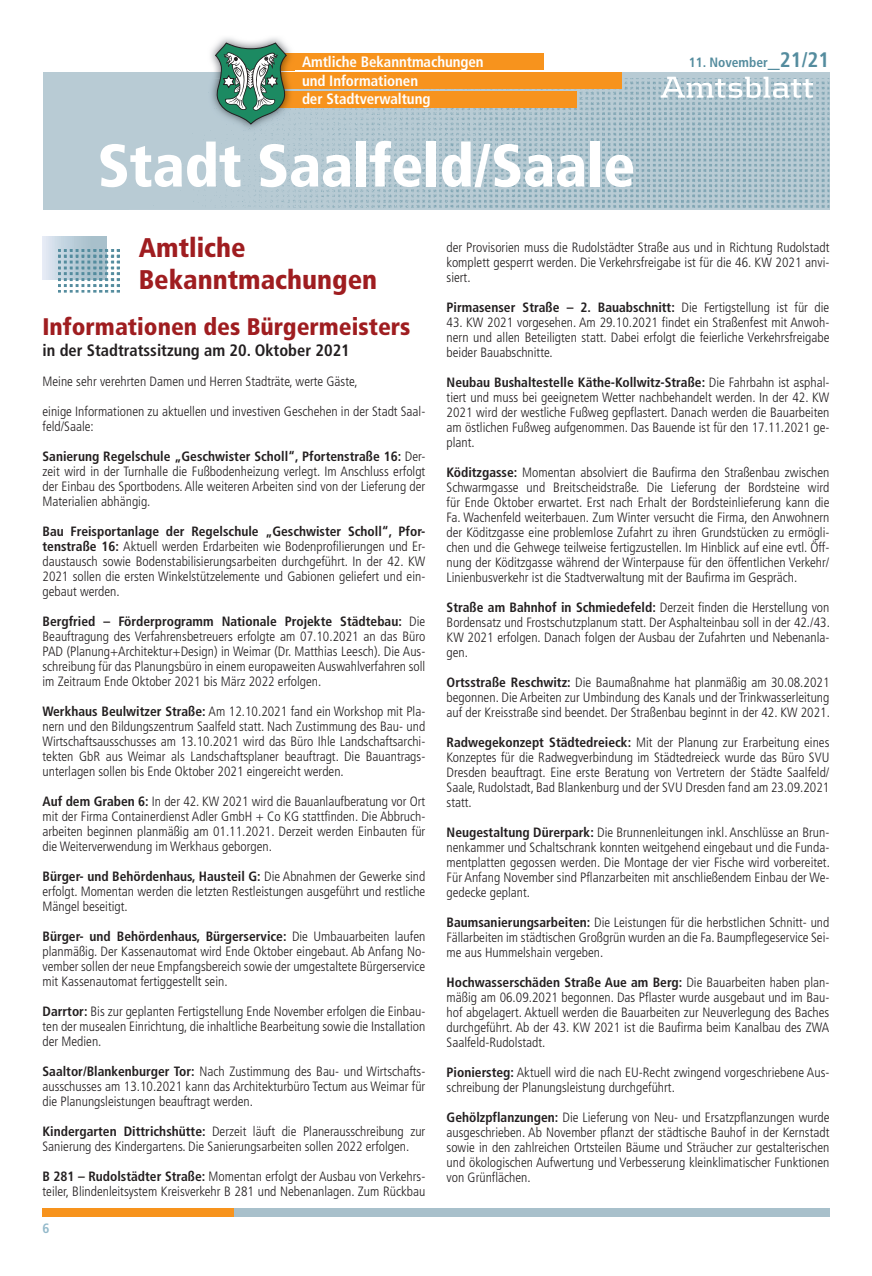
<style>
.page{position:relative;width:872px;height:1276px;background:#fff}
.page>*{position:absolute;margin:0;border:0;box-sizing:border-box;transform-origin:0 0}
.t1{font:900 condensed 60px "Frutiger LT Std";letter-spacing:-.005em;color:#fff}
.t2{font:900 condensed 27px/31.5px "Frutiger LT Std";color:#9f1d20}
.t3{font:900 condensed 24px "Frutiger LT Std";color:#9f1d20}
.t4{font:700 condensed 16.5px "Frutiger LT Std";color:#231f20}
.t5{font:700 condensed 15px/19.4px "Frutiger LT Std";letter-spacing:-.005em;color:#fff}
.t6{font:300 condensed 13.5px/15px "Frutiger LT Std";color:#231f20;text-align:justify}
.t7{font:700 condensed 13.5px "Frutiger LT Std";color:#231f20}
.t8{font:700 condensed 13.5px "Frutiger LT Std";color:#548c9e}
.t9{font:700 condensed 13.5px "Frutiger LT Std";color:#93b9ca}
.s1{font-size:24px}
.s2{font-size:21px}
.s3{font-weight:700}
.s4{font-weight:300}
</style>
<div class="page">
<svg style="left:43px;top:72px;width:786px;height:137px;background:#afc5cf"></svg>
<div style="left:278px;top:53px;width:265px;height:17px;background:#f7931d"></div>
<div style="left:276px;top:91px;width:301px;height:17px;background:#f7931d"></div>
<div style="left:278px;top:72px;width:343px;height:17px;background:#f7931d"></div>
<svg style="left:45px;top:42px;width:256px;height:93px"></svg>
<svg style="left:660px;top:77px;width:153px;height:21px"></svg>
<div style="left:234px;top:1208px;width:595px;height:8px;background:#a8c0cb"></div>
<div style="left:43px;top:1208px;width:191px;height:8px;background:#f7931d"></div>
<svg style="left:43px;top:237px;width:63px;height:42px"></svg>
<img style="left:58px;top:250px;width:61px;height:42px">
<p class="t5" style="left:302px;top:52px;width:183px">Amtliche Bekanntmachungen und Informationen</p>
<p class="t5" style="left:302px;top:89px;width:130px">der Stadtverwaltung</p>
<h1 class="t1" style="left:98px;top:130px;width:539px">Stadt Saalfeld/Saale</h1>
<p class="t8" style="left:689px;top:55px;width:142px">11. November<span class="s1">_</span><span class="s2">21/21</span></p>
<h2 class="t2" style="left:139px;top:232px;width:240px">Amtliche<br>Bekanntmachungen</h2>
<h3 class="t3" style="left:43px;top:312px;width:369px">Informationen des Bürgermeisters</h3>
<p class="t4" style="left:43px;top:341px;width:309px">in der Stadtratssitzung am 20. Oktober 2021</p>
<p class="t6" style="left:43px;top:374px;width:316px">Meine sehr verehrten Damen und Herren Stadträte, werte Gäste,</p>
<p class="t6" style="left:43px;top:404px;width:384px">einige Informationen zu aktuellen und investiven Geschehen in der Stadt Saal&shy;feld/Saale:</p>
<p class="t6" style="left:43px;top:449px;width:384px"><span class="s3">Sanierung Regelschule „Geschwister Scholl“, Pfortenstraße 16:</span> Der&shy;zeit wird in der Turnhalle die Fußbodenheizung verlegt. Im Anschluss erfolgt der Einbau des Sportbodens. Alle weiteren Arbeiten sind von der Lieferung der Materialien abhängig.</p>
<p class="t6" style="left:43px;top:524px;width:384px"><span class="s3">Bau Freisportanlage der Regelschule „Geschwister Scholl“, Pfor&shy;tenstraße 16:</span> Aktuell werden Erdarbeiten wie Bodenprofilierungen und Er&shy;daustausch sowie Bodenstabilisierungsarbeiten durchgeführt. In der 42. KW 2021 sollen die ersten Winkelstützelemente und Gabionen geliefert und ein&shy;gebaut werden.</p>
<p class="t6" style="left:43px;top:614px;width:384px"><span class="s3">Bergfried – Förderprogramm Nationale Projekte Städtebau:</span> Die Beauftragung des Verfahrensbetreuers erfolgte am 07.10.2021 an das Büro PAD (Planung+Architektur+Design) in Weimar (Dr. Matthias Leesch). Die Aus&shy;schreibung für das Planungsbüro in einem europaweiten Auswahlverfahren soll im Zeitraum Ende Oktober 2021 bis März 2022 erfolgen.</p>
<p class="t6" style="left:43px;top:704px;width:384px"><span class="s3">Werkhaus Beulwitzer Straße:</span> Am 12.10.2021 fand ein Workshop mit Pla&shy;nern und den Bildungszentrum Saalfeld statt. Nach Zustimmung des Bau- und Wirtschaftsausschusses am 13.10.2021 wird das Büro Ihle Landschaftsarchi&shy;tekten GbR aus Weimar als Landschaftsplaner beauftragt. Die Bauantrags&shy;unterlagen sollen bis Ende Oktober 2021 eingereicht werden.</p>
<p class="t6" style="left:43px;top:794px;width:384px"><span class="s3">Auf dem Graben 6:</span> In der 42. KW 2021 wird die Bauanlaufberatung vor Ort mit der Firma Containerdienst Adler GmbH + Co KG stattfinden. Die Abbruch&shy;arbeiten beginnen planmäßig am 01.11.2021. Derzeit werden Einbauten für die Weiterverwendung im Werkhaus geborgen.</p>
<p class="t6" style="left:43px;top:869px;width:384px"><span class="s3">Bürger- und Behördenhaus, Hausteil G:</span> Die Abnahmen der Gewerke sind erfolgt. Momentan werden die letzten Restleistungen ausgeführt und restliche Mängel beseitigt.</p>
<p class="t6" style="left:43px;top:929px;width:384px"><span class="s3">Bürger- und Behördenhaus, Bürgerservice:</span> Die Umbauarbeiten laufen planmäßig. Der Kassenautomat wird Ende Oktober eingebaut. Ab Anfang No&shy;vember sollen der neue Empfangsbereich sowie der umgestaltete Bürgerservice mit Kassenautomat fertiggestellt sein.</p>
<p class="t6" style="left:43px;top:1004px;width:384px"><span class="s3">Darrtor:</span> Bis zur geplanten Fertigstellung Ende November erfolgen die Einbau&shy;ten der musealen Einrichtung, die inhaltliche Bearbeitung sowie die Installation der Medien.</p>
<p class="t6" style="left:43px;top:1064px;width:384px"><span class="s3">Saaltor/Blankenburger Tor:</span> Nach Zustimmung des Bau- und Wirtschafts&shy;ausschusses am 13.10.2021 kann das Architekturbüro Tectum aus Weimar für die Planungsleistungen beauftragt werden.</p>
<p class="t6" style="left:43px;top:1124px;width:384px"><span class="s3">Kindergarten Dittrichshütte:</span> Derzeit läuft die Planerausschreibung zur<br>Sanierung des Kindergartens. Die Sanierungsarbeiten sollen 2022 erfolgen.</p>
<p class="t6" style="left:43px;top:1169px;width:384px"><span class="s3">B 281 – Rudolstädter Straße:</span> Momentan erfolgt der Ausbau von Verkehrs&shy;teiler, Blindenleitsystem Kreisverkehr B 281 und Nebenanlagen. Zum Rückbau</p>
<p class="t9" style="left:43px;top:1220px;width:9px">6</p>
<p class="t6" style="left:446px;top:240px;width:384px">der Provisorien muss die Rudolstädter Straße aus und in Richtung Rudolstadt komplett gesperrt werden. Die Verkehrsfreigabe ist für die 46. KW 2021 anvi&shy;siert.</p>
<p class="t7" style="left:446px;top:299px;width:384px">Pirmasenser Straße – 2. Bauabschnitt: <span class="s4">Die Fertigstellung ist für die</span></p>
<p class="t6" style="left:446px;top:315px;width:384px">43. KW 2021 vorgesehen. Am 29.10.2021 findet ein Straßenfest mit Anwoh&shy;nern und allen Beteiligten statt. Dabei erfolgt die feierliche Verkehrsfreigabe beider Bauabschnitte.</p>
<p class="t6" style="left:446px;top:375px;width:384px"><span class="s3">Neubau Bushaltestelle Käthe-Kollwitz-Straße:</span> Die Fahrbahn ist asphal&shy;tiert und muss bei geeignetem Wetter nachbehandelt werden. In der 42. KW 2021 wird der westliche Fußweg gepflastert. Danach werden die Bauarbeiten am östlichen Fußweg aufgenommen. Das Bauende ist für den 17.11.2021 ge&shy;plant.</p>
<p class="t6" style="left:446px;top:465px;width:384px"><span class="s3">Köditzgasse:</span> Momentan absolviert die Baufirma den Straßenbau zwischen Schwarmgasse und Breitscheidstraße. Die Lieferung der Bordsteine wird für Ende Oktober erwartet. Erst nach Erhalt der Bordsteinlieferung kann die Fa. Wachenfeld weiterbauen. Zum Winter versucht die Firma, den Anwohnern der Köditzgasse eine problemlose Zufahrt zu ihren Grundstücken zu ermögli&shy;chen und die Gehwege teilweise fertigzustellen. Im Hinblick auf eine evtl. Öff&shy;nung der Köditzgasse während der Winterpause für den öffentlichen Verkehr/ Linienbusverkehr ist die Stadtverwaltung mit der Baufirma im Gespräch.</p>
<p class="t6" style="left:446px;top:600px;width:385px"><span class="s3">Straße am Bahnhof in Schmiedefeld:</span> Derzeit finden die Herstellung von Bordensatz und Frostschutzplanum statt. Der Asphalteinbau soll in der 42./43.<br>KW 2021 erfolgen. Danach folgen der Ausbau der Zufahrten und Nebenanla&shy;gen.</p>
<p class="t6" style="left:446px;top:675px;width:385px"><span class="s3">Ortsstraße Reschwitz:</span> Die Baumaßnahme hat planmäßig am 30.08.2021 begonnen. Die Arbeiten zur Umbindung des Kanals und der Trinkwasserleitung auf der Kreisstraße sind beendet. Der Straßenbau beginnt in der 42. KW 2021.</p>
<p class="t6" style="left:446px;top:735px;width:384px"><span class="s3">Radwegekonzept Städtedreieck:</span> Mit der Planung zur Erarbeitung eines Konzeptes für die Radwegverbindung im Städtedreieck wurde das Büro SVU Dresden beauftragt. Eine erste Beratung von Vertretern der Städte Saalfeld/ Saale, Rudolstadt, Bad Blankenburg und der SVU Dresden fand am 23.09.2021 statt.</p>
<p class="t6" style="left:446px;top:825px;width:385px"><span class="s3">Neugestaltung Dürerpark:</span> Die Brunnenleitungen inkl. Anschlüsse an Brun&shy;nenkammer und Schaltschrank konnten weitgehend eingebaut und die Funda&shy;mentplatten gegossen werden. Die Montage der vier Fische wird vorbereitet.<br>Für Anfang November sind Pflanzarbeiten mit anschließendem Einbau der We&shy;gedecke geplant.</p>
<p class="t6" style="left:446px;top:915px;width:384px"><span class="s3">Baumsanierungsarbeiten:</span> Die Leistungen für die herbstlichen Schnitt- und Fällarbeiten im städtischen Großgrün wurden an die Fa. Baumpflegeservice Sei&shy;me aus Hummelshain vergeben.</p>
<p class="t6" style="left:446px;top:975px;width:384px"><span class="s3">Hochwasserschäden Straße Aue am Berg:</span> Die Bauarbeiten haben plan&shy;mäßig am 06.09.2021 begonnen. Das Pflaster wurde ausgebaut und im Bau&shy;hof abgelagert. Aktuell werden die Bauarbeiten zur Neuverlegung des Baches durchgeführt. Ab der 43. KW 2021 ist die Baufirma beim Kanalbau des ZWA Saalfeld-Rudolstadt.</p>
<p class="t6" style="left:446px;top:1065px;width:384px"><span class="s3">Pioniersteg:</span> Aktuell wird die nach EU-Recht zwingend vorgeschriebene Aus&shy;schreibung der Planungsleistung durchgeführt.</p>
<p class="t6" style="left:446px;top:1110px;width:384px"><span class="s3">Gehölzpflanzungen:</span> Die Lieferung von Neu- und Ersatzpflanzungen wurde ausgeschrieben. Ab November pflanzt der städtische Bauhof in der Kernstadt sowie in den zahlreichen Ortsteilen Bäume und Sträucher zur gestalterischen und ökologischen Aufwertung und Verbesserung kleinklimatischer Funktionen von Grünflächen.</p>
</div>
